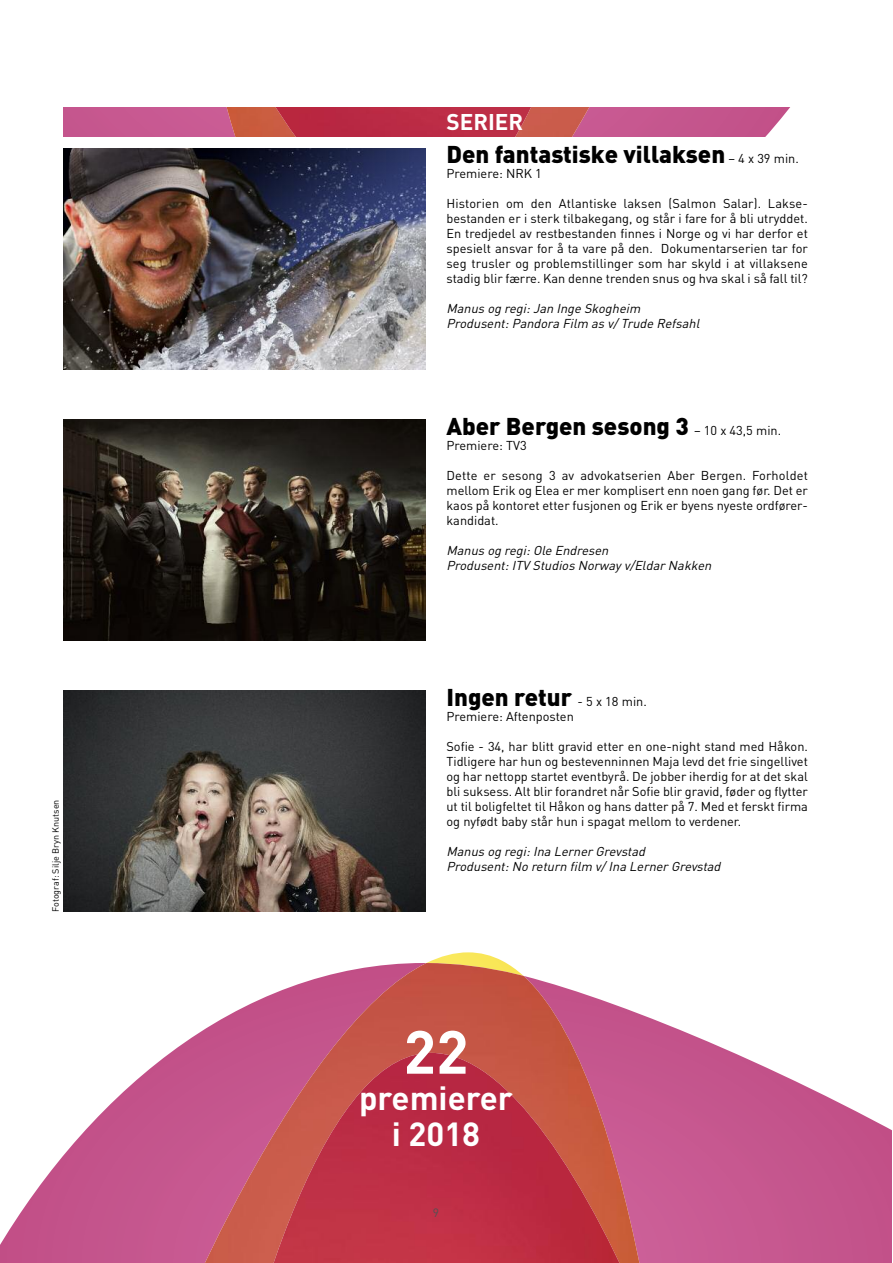
<style>
.page{position:relative;width:893px;height:1263px;background:#fff}
.page>*{position:absolute;margin:0;border:0;box-sizing:border-box;transform-origin:0 0}
.t1{font:700 60px "DIN";color:#fff}
.t2{font:700 33px/36px "DIN";color:#fff;text-align:center}
.t3{font:900 24px "DIN";color:#000}
.t4{font:700 22.5px "DIN";color:#fff}
.t5{font:12.75px/15px "DIN";color:#000;text-align:justify}
.t6{font:italic 12.75px/15px "DIN";color:#000}
.t7{font:12px "DIN";color:#525152}
.t8{font:9px "DIN";color:#000}
.s1{font-weight:400;font-size:12.75px}
</style>
<div class="page">
<div style="left:64px;top:108px;width:726px;height:28px;background:#c7578f"></div>
<img style="left:225px;top:108px;width:365px;height:28px">
<img style="left:275px;top:108px;width:257px;height:28px">
<svg style="left:0;top:1014px;width:892px;height:249px"></svg>
<img style="left:204px;top:963px;width:436px;height:300px">
<img style="left:273px;top:1053px;width:347px;height:210px">
<img style="left:64px;top:148px;width:361px;height:221px">
<img style="left:64px;top:419px;width:361px;height:221px">
<img style="left:64px;top:690px;width:361px;height:221px">
<p class="t8" style="left:51px;top:912px;width:114px;rotate:-90deg">Fotograf: Silje Bryn Knutsen</p>
<h3 class="t4" style="left:446px;top:109px;width:78px">SERIER</h3>
<h3 class="t3" style="left:446px;top:141px;width:354px">Den fantastiske villaksen <span class="s1">– 4 x 39 min.</span></h3>
<p class="t5" style="left:446px;top:166px;width:97px">Premiere: NRK 1</p>
<p class="t5" style="left:446px;top:196px;width:363px">Historien om den Atlantiske laksen (Salmon Salar). Lakse&shy;bestanden er i sterk tilbakegang, og står i fare for å bli utryddet.<br>En tredjedel av restbestanden finnes i Norge og vi har derfor et spesielt ansvar for å ta vare på den. Dokumentarserien tar for seg trusler og problemstillinger som har skyld i at villaksene stadig blir færre. Kan denne trenden snus og hva skal i så fall til?</p>
<p class="t6" style="left:446px;top:301px;width:257px">Manus og regi: Jan Inge Skogheim<br>Produsent: Pandora Film as v/ Trude Refsahl</p>
<h3 class="t3" style="left:446px;top:413px;width:336px">Aber Bergen sesong 3 <span class="s1">– 10 x 43,5 min.</span></h3>
<p class="t5" style="left:446px;top:438px;width:82px">Premiere: TV3</p>
<p class="t5" style="left:446px;top:468px;width:363px">Dette er sesong 3 av advokatserien Aber Bergen. Forholdet mellom Erik og Elea er mer komplisert enn noen gang før. Det er kaos på kontoret etter fusjonen og Erik er byens nyeste ordfører&shy;kandidat.</p>
<p class="t6" style="left:446px;top:543px;width:269px">Manus og regi: Ole Endresen<br>Produsent: ITV Studios Norway v/Eldar Nakken</p>
<h3 class="t3" style="left:446px;top:684px;width:202px">Ingen retur <span class="s1">- 5 x 18 min.</span></h3>
<p class="t5" style="left:446px;top:709px;width:129px">Premiere: Aftenposten</p>
<p class="t5" style="left:446px;top:739px;width:363px">Sofie - 34, har blitt gravid etter en one-night stand med Håkon.<br>Tidligere har hun og bestevenninnen Maja levd det frie singellivet og har nettopp startet eventbyrå. De jobber iherdig for at det skal bli suksess. Alt blir forandret når Sofie blir gravid, føder og flytter ut til boligfeltet til Håkon og hans datter på 7. Med et ferskt firma og nyfødt baby står hun i spagat mellom to verdener.</p>
<p class="t6" style="left:446px;top:844px;width:278px">Manus og regi: Ina Lerner Grevstad<br>Produsent: No return film v/ Ina Lerner Grevstad</p>
<h1 class="t1" style="left:403px;top:1018px;width:67px">22</h1>
<h2 class="t2" style="left:359px;top:1080px;width:155px">premierer i 2018</h2>
<p class="t7" style="left:433px;top:1206px;width:8px">9</p>
</div>
